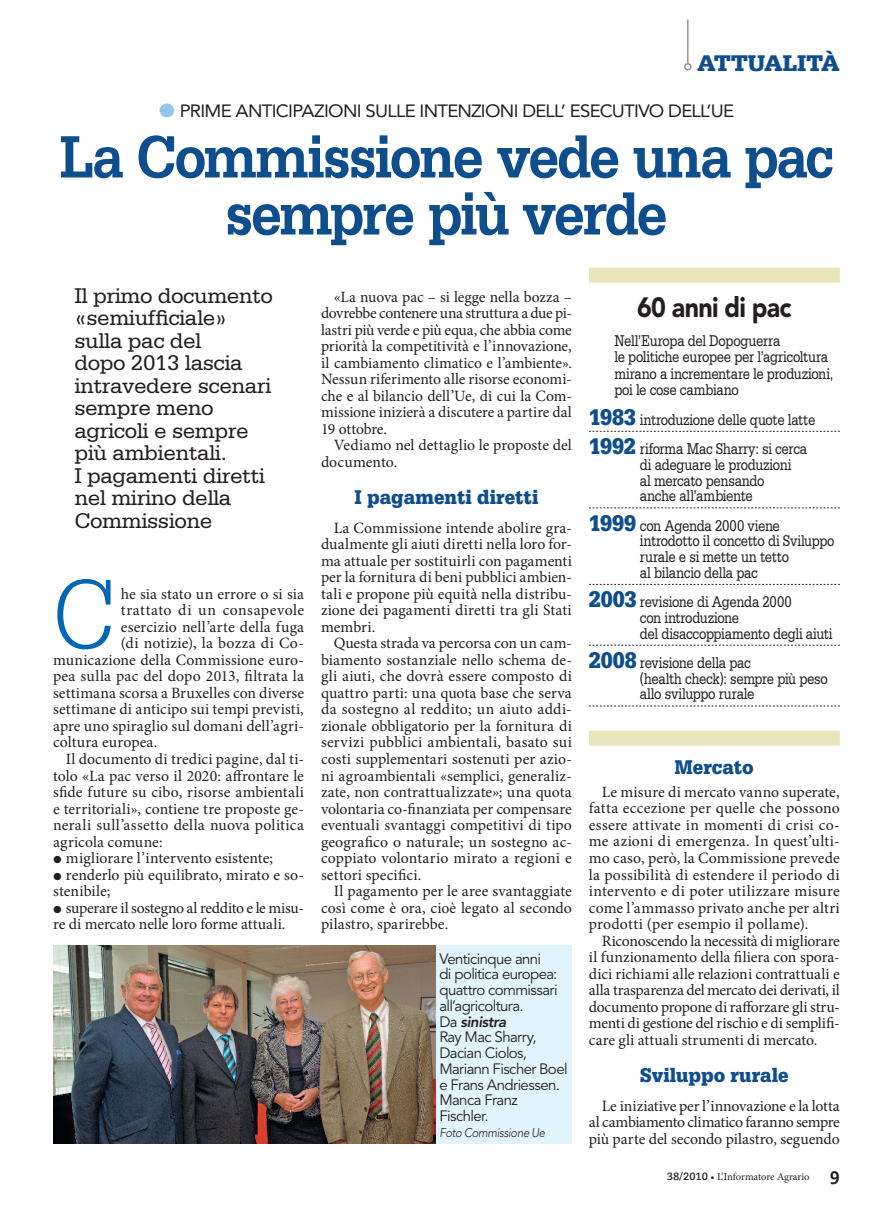
<style>
.page{position:relative;width:893px;height:1221px;background:#fff}
.page>*{position:absolute;margin:0;border:0;box-sizing:border-box;transform-origin:0 0}
.t1{font:300 104.55px "Serifa Std";color:#0166b3;scale:.9 1}
.t2{font:700 63px/57px "Serifa Std";letter-spacing:-.05em;color:#0f4e8c;text-align:center;scale:.9 1}
.t3{font:900 27.75px "Avenir LT Std";letter-spacing:-.025em;color:#231f20;scale:.9 1}
.t4{font:900 24px "Serifa Std";letter-spacing:-.015em;color:#0f4e8c}
.t5{font:22.5px/22.5px "Serifa Std";letter-spacing:-.02em;color:#231f20}
.t6{font:900 21px "Serifa Std";color:#0f4e8c;scale:.9 1}
.t7{font:17.7px "Avenir LT Std";letter-spacing:-.035em;color:#231f20;scale:1.05 1}
.t8{font:16.5px/15.8px "Serifa Std";letter-spacing:-.025em;color:#231f20;scale:.8 1}
.t9{font:15.75px/16.5px "Minion Pro";letter-spacing:.005em;color:#231f20;text-align:justify}
.t10{font:15.75px "Minion Pro";letter-spacing:-.02em;color:#231f20}
.t11{font:15.75px "Minion Pro";letter-spacing:-.015em;color:#231f20}
.t12{font:15.75px "Minion Pro";letter-spacing:.035em;color:#231f20}
.t13{font:15px/15.8px "Avenir LT Std";letter-spacing:-.04em;color:#231f20}
.t14{font:italic 300 12.6px "Avenir LT Std";letter-spacing:-.03em;color:#231f20;scale:.9 1}
.t15{font:10.5px "Minion Pro";letter-spacing:-.005em;color:#231f20}
.s1{font-weight:900;font-size:24px;color:#0f4e8c}
.s2{font-weight:800;font-style:italic}
.s3{font-family:"Caecilia LT Std";font-weight:700}
.s4{font-family:"Caecilia LT Std";font-weight:800;font-size:18px}
</style>
<div class="page">
<div style="left:589px;top:268px;width:251px;height:15px;background:#e9e4ba"></div>
<svg style="left:589px;top:431px;width:251px;height:1px"></svg>
<svg style="left:589px;top:507px;width:251px;height:1px"></svg>
<svg style="left:589px;top:584px;width:251px;height:1px"></svg>
<svg style="left:589px;top:645px;width:251px;height:1px"></svg>
<svg style="left:589px;top:705px;width:251px;height:1px"></svg>
<div style="left:589px;top:730px;width:251px;height:15px;background:#e9e4ba"></div>
<div style="left:435px;top:945px;width:137px;height:198px;background:#e1f4fc"></div>
<img style="left:53px;top:945px;width:383px;height:198px">
<hr style="left:687px;top:19px;width:1px;height:45px;background:#939598">
<div style="left:684px;top:63px;width:7px;height:7px;border:2px solid #939598;border-radius:50%"></div>
<h3 class="t4" style="left:697px;top:48px;width:144px">Attualità</h3>
<p class="t7" style="left:180px;top:100px;width:529px">PRIME ANTICIPAZIONI SULLE INTENZIONI DELL’ ESECUTIVO DELL’UE</p>
<h2 class="t2" style="left:59px;top:128px;width:862px">La Commissione vede una pac sempre più verde</h2>
<h3 class="t5" style="left:74px;top:284px;width:200px">Il primo documento «semiufficiale» sulla pac del<br>dopo 2013 lascia intravedere scenari sempre meno agricoli e sempre più ambientali.<br>I pagamenti diretti nel mirino della<br>Commissione</h3>
<h3 class="t3" style="left:637px;top:290px;width:173px">60 anni di pac</h3>
<p class="t9" style="left:321px;top:288px;width:252px;text-indent:13px">«La nuova pac – si legge nella bozza – dovrebbe contenere una struttura a due pi&shy;lastri più verde e più equa, che abbia come priorità la competitività e l’innovazione, il cambiamento climatico e l’ambiente».<br>Nessun riferimento alle risorse economi&shy;che e al bilancio dell’Ue, di cui la Com&shy;missione inizierà a discutere a partire dal 19 ottobre.</p>
<p class="t9" style="left:321px;top:437px;width:252px;text-indent:13px">Vediamo nel dettaglio le proposte del documento.</p>
<h3 class="t6" style="left:355px;top:485px;width:206px">I pagamenti diretti</h3>
<p class="t9" style="left:321px;top:519px;width:252px;text-indent:13px">La Commissione intende abolire gra&shy;dualmente gli aiuti diretti nella loro for&shy;ma attuale per sostituirli con pagamenti per la fornitura di beni pubblici ambien&shy;tali e propone più equità nella distribu&shy;zione dei pagamenti diretti tra gli Stati membri.</p>
<p class="t9" style="left:321px;top:635px;width:252px;text-indent:13px">Questa strada va percorsa con un cam&shy;biamento sostanziale nello schema de&shy;gli aiuti, che dovrà essere composto di quattro parti: una quota base che serva da sostegno al reddito; un aiuto addi&shy;zionale obbligatorio per la fornitura di servizi pubblici ambientali, basato sui costi supplementari sostenuti per azio&shy;ni agroambientali «semplici, generaliz&shy;zate, non contrattualizzate»; una quota volontaria co-finanziata per compensare eventuali svantaggi competitivi di tipo geografico o naturale; un sostegno ac&shy;coppiato volontario mirato a regioni e settori specifici.</p>
<p class="t9" style="left:321px;top:882px;width:252px;text-indent:13px">Il pagamento per le aree svantaggiate così come è ora, cioè legato al secondo pilastro, sparirebbe.</p>
<p class="t8" style="left:614px;top:332px;width:275px;line-height:16.5px">Nell’Europa del Dopoguerra<br>le politiche europee per l’agricoltura mirano a incrementare le produzioni, poi le cose cambiano</p>
<p class="t8" style="left:589px;top:405px;width:285px;line-height:29.2px"><span class="s1">1983</span> introduzione delle quote latte<br><span class="s1">1992</span> riforma Mac Sharry: si cerca</p>
<p class="t8" style="left:640px;top:456px;width:191px">di adeguare le produzioni al mercato pensando anche all’ambiente</p>
<p class="t8" style="left:640px;top:517px;width:245px;text-indent:-51px"><span class="s1">1999</span> con Agenda 2000 viene introdotto il concetto di Sviluppo rurale e si mette un tetto<br>al bilancio della pac</p>
<p class="t8" style="left:640px;top:594px;width:242px;text-indent:-51px"><span class="s1">2003</span> revisione di Agenda 2000<br>con introduzione<br>del disaccoppiamento degli aiuti</p>
<p class="t8" style="left:640px;top:654px;width:236px;text-indent:-51px"><span class="s1">2008</span> revisione della pac<br>(health check): sempre più peso allo sviluppo rurale</p>
<h1 class="t1" style="left:53px;top:556px;width:71px">C</h1>
<p class="t9" style="left:121px;top:585px;width:185px">he sia stato un errore o si sia</p>
<p class="t12" style="left:121px;top:599px;width:185px">trattato di un consapevole</p>
<p class="t9" style="left:121px;top:618px;width:185px">esercizio nell’arte della fuga</p>
<p class="t9" style="left:121px;top:635px;width:185px">(di notizie), la bozza di Co-</p>
<p class="t9" style="left:53px;top:651px;width:252px">municazione della Commissione euro-</p>
<p class="t9" style="left:53px;top:668px;width:252px">pea sulla pac del dopo 2013, filtrata la</p>
<p class="t9" style="left:53px;top:684px;width:252px">settimana scorsa a Bruxelles con diverse</p>
<p class="t9" style="left:53px;top:701px;width:252px">settimane di anticipo sui tempi previsti,</p>
<p class="t9" style="left:53px;top:717px;width:252px">apre uno spiraglio sul domani dell’agri-</p>
<p class="t9" style="left:53px;top:734px;width:106px">coltura europea.</p>
<p class="t9" style="left:66px;top:750px;width:240px">Il documento di tredici pagine, dal ti-</p>
<p class="t9" style="left:53px;top:767px;width:252px">tolo «La pac verso il 2020: affrontare le</p>
<p class="t9" style="left:53px;top:783px;width:252px">sfide future su cibo, risorse ambientali</p>
<p class="t9" style="left:53px;top:800px;width:252px">e territoriali», contiene tre proposte ge-</p>
<p class="t9" style="left:53px;top:816px;width:252px">nerali sull’assetto della nuova politica</p>
<p class="t9" style="left:53px;top:833px;width:111px">agricola comune:</p>
<p class="t9" style="left:66px;top:849px;width:209px">migliorare l’intervento esistente;</p>
<p class="t9" style="left:66px;top:866px;width:240px">renderlo più equilibrato, mirato e so-</p>
<p class="t9" style="left:53px;top:882px;width:59px">stenibile;</p>
<p class="t10" style="left:66px;top:897px;width:240px">superare il sostegno al reddito e le misu-</p>
<p class="t11" style="left:53px;top:913px;width:234px">re di mercato nelle loro forme attuali.</p>
<h3 class="t6" style="left:675px;top:754px;width:89px">Mercato</h3>
<p class="t9" style="left:589px;top:783px;width:252px;text-indent:13px">Le misure di mercato vanno superate, fatta eccezione per quelle che possono essere attivate in momenti di crisi co&shy;me azioni di emergenza. In quest’ulti&shy;mo caso, però, la Commissione prevede la possibilità di estendere il periodo di intervento e di poter utilizzare misure come l’ammasso privato anche per altri prodotti (per esempio il pollame).</p>
<p class="t9" style="left:589px;top:932px;width:252px;text-indent:13px">Riconoscendo la necessità di migliorare il funzionamento della filiera con spora&shy;dici richiami alle relazioni contrattuali e alla trasparenza del mercato dei derivati, il documento propone di rafforzare gli stru&shy;menti di gestione del rischio e di semplifi&shy;care gli attuali strumenti di mercato.</p>
<h3 class="t6" style="left:640px;top:1062px;width:166px">Sviluppo rurale</h3>
<p class="t9" style="left:589px;top:1097px;width:252px;text-indent:13px">Le iniziative per l’innovazione e la lotta al cambiamento climatico faranno sempre più parte del secondo pilastro, seguendo</p>
<p class="t13" style="left:439px;top:950px;width:130px">Venticinque anni<br>di politica europea: quattro commissari all’agricoltura.<br>Da <span class="s2">sinistra<br></span>Ray Mac Sharry,<br>Dacian Ciolos,<br>Mariann Fischer Boel e Frans Andriessen.<br>Manca Franz<br>Fischler.</p>
<p class="t14" style="left:439px;top:1125px;width:119px">Foto Commissione Ue</p>
<p class="t15" style="left:667px;top:1169px;width:174px"><span class="s3">38/2010</span> • L’Informatore Agrario <span class="s4">9</span></p>
</div>
